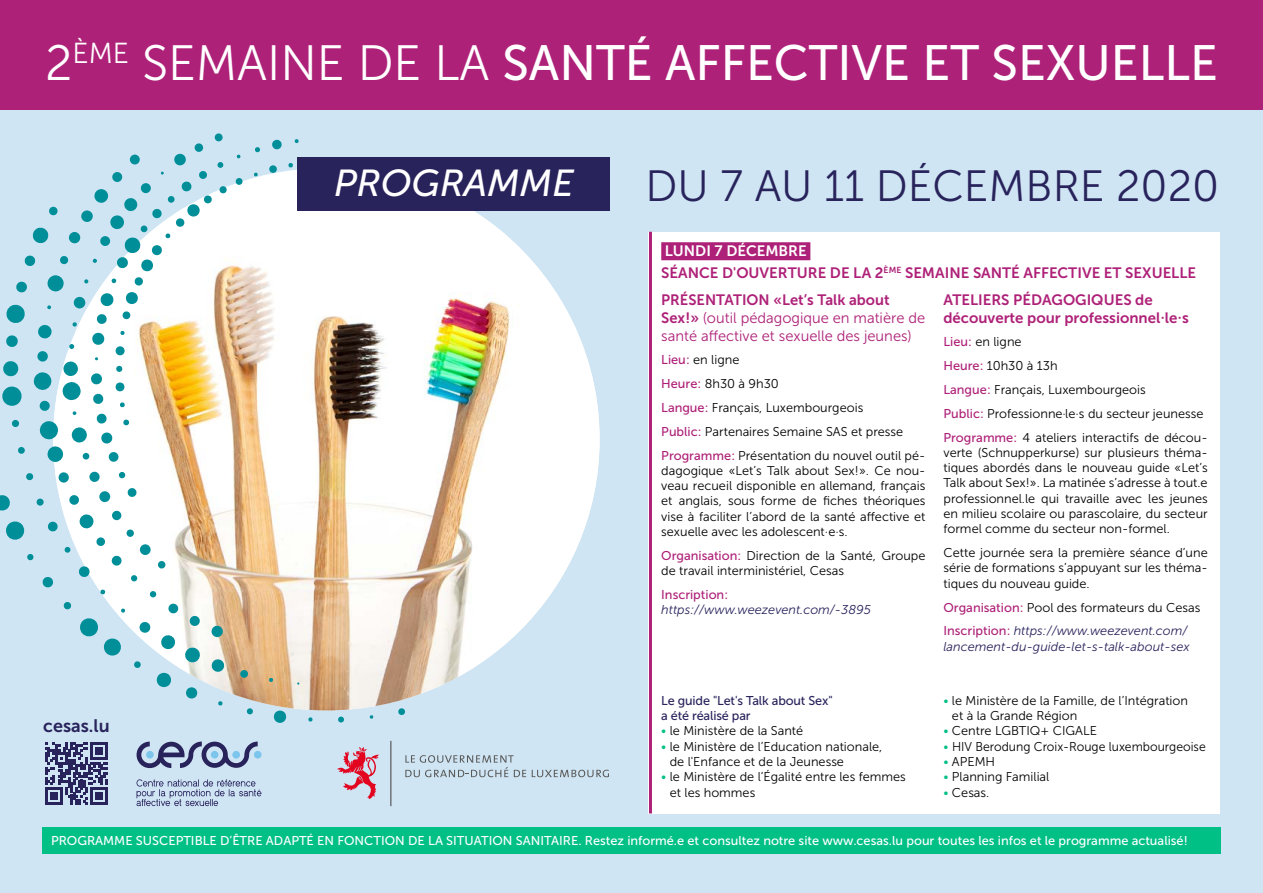
<style>
.page{position:relative;width:1263px;height:893px;background:#fff}
.page>*{position:absolute;margin:0;border:0;box-sizing:border-box;transform-origin:0 0}
.t1{font:49.5px "Museo Sans 500";color:#fff}
.t2{font:43.65px "Museo Sans 300";color:#29235c}
.t3{font:italic 37.5px "Museo Sans 500";color:#fff}
.t4{font:18px "Museo Sans 700";color:#29235c}
.t5{font:15px/22.2px "Museo Sans 700";color:#ae2178}
.t6{font:15px/18px "Museo Sans 300";color:#ae2178}
.t7{font:12.75px/15.3px "Museo Sans 300";color:#000}
.t8{font:12.75px "Museo Sans 500";color:#fff}
.t9{font:italic 12.75px/23.9px "Museo Sans 300";color:#29235c}
.t10{font:12.75px/15.3px "Museo Sans 500";letter-spacing:-.01em;color:#29235c}
.t11{font:12.75px "Museo Sans 300";color:#000;scale:.96 1}
.t12{font:12.75px "Museo Sans 500";color:#ae2178}
.s1{font-family:"Museo Sans 300"}
.s2{color:#fff}
.s3{font-family:"Museo Sans 700"}
.s4{font-family:"Museo Sans 500";color:#ae2178}
.s5{font-family:"Museo Sans 500";font-style:normal;color:#ae2178}
.s6{font-style:normal;color:#000}
.s7{color:#00c086}
</style>
<div class="page">
<div style="left:0;top:108px;width:1263px;height:785px;background:#cfe5f4"></div>
<div style="left:648px;top:232px;width:572px;height:581px;background:#fff"></div>
<div style="left:661px;top:242px;width:149px;height:18px;background:#ae2178"></div>
<div style="left:648px;top:682px;width:572px;height:132px;background:#fff"></div>
<img style="left:54px;top:208px;width:546px;height:502px">
<svg style="left:137px;top:742px;width:121px;height:26px"></svg>
<div style="left:146px;top:751px;width:8px;height:7px;background:#7cc5ec;border-radius:50%"></div>
<svg style="left:137px;top:779px;width:124px;height:27px"></svg>
<div style="left:211px;top:751px;width:7px;height:7px;background:#7cc5ec;border-radius:50%"></div>
<div style="left:232px;top:751px;width:8px;height:8px;background:#7cc5ec;border-radius:50%"></div>
<div style="left:254px;top:751px;width:8px;height:7px;background:#7cc5ec;border-radius:50%"></div>
<div style="left:0;top:0;width:1263px;height:110px;background:#ae2178"></div>
<svg style="left:45px;top:742px;width:63px;height:63px"></svg>
<hr style="left:390px;top:741px;width:1px;height:65px;background:#5a5a59">
<svg style="left:337px;top:747px;width:42px;height:52px"></svg>
<svg style="left:532px;top:770px;width:77px;height:7px"></svg>
<svg style="left:405px;top:755px;width:121px;height:22px"></svg>
<div style="left:43px;top:827px;width:1178px;height:27px;background:#00c086"></div>
<hr style="left:649px;top:232px;width:3px;height:581px;background:#ae2178">
<svg style="left:0;top:495px;width:10px;height:16px"></svg>
<svg style="left:6px;top:521px;width:19px;height:19px"></svg>
<svg style="left:27px;top:554px;width:7px;height:7px"></svg>
<svg style="left:42px;top:577px;width:11px;height:11px"></svg>
<svg style="left:63px;top:602px;width:9px;height:8px"></svg>
<svg style="left:134px;top:661px;width:7px;height:7px"></svg>
<svg style="left:156px;top:672px;width:16px;height:16px"></svg>
<svg style="left:185px;top:687px;width:13px;height:12px"></svg>
<svg style="left:218px;top:701px;width:5px;height:5px"></svg>
<svg style="left:247px;top:708px;width:6px;height:7px"></svg>
<svg style="left:273px;top:710px;width:14px;height:13px"></svg>
<svg style="left:308px;top:717px;width:5px;height:5px"></svg>
<svg style="left:338px;top:716px;width:6px;height:7px"></svg>
<svg style="left:370px;top:715px;width:3px;height:4px"></svg>
<svg style="left:398px;top:708px;width:7px;height:7px"></svg>
<svg style="left:26px;top:473px;width:8px;height:8px"></svg>
<svg style="left:36px;top:498px;width:8px;height:8px"></svg>
<svg style="left:47px;top:521px;width:11px;height:11px"></svg>
<svg style="left:64px;top:546px;width:7px;height:7px"></svg>
<svg style="left:78px;top:566px;width:12px;height:12px"></svg>
<svg style="left:100px;top:589px;width:6px;height:6px"></svg>
<svg style="left:79px;top:608px;width:46px;height:48px"></svg>
<svg style="left:139px;top:621px;width:12px;height:12px"></svg>
<svg style="left:160px;top:634px;width:16px;height:16px"></svg>
<svg style="left:184px;top:646px;width:17px;height:17px"></svg>
<svg style="left:211px;top:658px;width:14px;height:15px"></svg>
<svg style="left:240px;top:669px;width:9px;height:9px"></svg>
<svg style="left:269px;top:678px;width:4px;height:4px"></svg>
<svg style="left:58px;top:472px;width:11px;height:11px"></svg>
<svg style="left:69px;top:495px;width:10px;height:10px"></svg>
<svg style="left:79px;top:514px;width:15px;height:15px"></svg>
<svg style="left:96px;top:537px;width:9px;height:9px"></svg>
<svg style="left:111px;top:555px;width:11px;height:11px"></svg>
<svg style="left:131px;top:575px;width:7px;height:7px"></svg>
<svg style="left:150px;top:591px;width:7px;height:7px"></svg>
<svg style="left:168px;top:603px;width:11px;height:11px"></svg>
<svg style="left:189px;top:615px;width:11px;height:11px"></svg>
<svg style="left:211px;top:625px;width:12px;height:13px"></svg>
<svg style="left:214px;top:133px;width:9px;height:9px"></svg>
<div style="left:194px;top:143px;width:9px;height:9px;background:#008f99;border-radius:4px"></div>
<svg style="left:89px;top:471px;width:11px;height:11px"></svg>
<div style="left:99px;top:491px;width:11px;height:11px;background:#008f99;border-radius:50%"></div>
<svg style="left:112px;top:510px;width:10px;height:10px"></svg>
<svg style="left:126px;top:529px;width:8px;height:8px"></svg>
<div style="left:140px;top:544px;width:11px;height:11px;background:#008f99;border-radius:50%"></div>
<div style="left:158px;top:561px;width:8px;height:8px;background:#008f99;border-radius:50%"></div>
<svg style="left:294px;top:139px;width:5px;height:4px"></svg>
<svg style="left:272px;top:139px;width:10px;height:11px"></svg>
<svg style="left:255px;top:147px;width:5px;height:6px"></svg>
<svg style="left:236px;top:154px;width:5px;height:5px"></svg>
<svg style="left:118px;top:471px;width:8px;height:8px"></svg>
<svg style="left:127px;top:487px;width:10px;height:10px"></svg>
<svg style="left:288px;top:163px;width:5px;height:5px"></svg>
<svg style="left:269px;top:165px;width:8px;height:8px"></svg>
<svg style="left:254px;top:172px;width:4px;height:5px"></svg>
<svg style="left:235px;top:178px;width:8px;height:7px"></svg>
<svg style="left:2px;top:153px;width:225px;height:310px"></svg>
<div style="left:298px;top:157px;width:312px;height:54px;background:#29235c"></div>
<h1 class="t1" style="left:45px;top:36px;width:1174px"><span class="s1">2</span><sup>ÈME</sup> <span class="s1">SEMAINE DE LA</span> SANTÉ AFFECTIVE ET SEXUELLE</h1>
<h3 class="t4" style="left:43px;top:716px;width:68px">cesas.lu</h3>
<h3 class="t3" style="left:334px;top:163px;width:241px">PROGRAMME</h3>
<h2 class="t2" style="left:645px;top:162px;width:575px">DU 7 AU 11 DÉCEMBRE 2020</h2>
<p class="t5" style="left:661px;top:239px;width:536px"><span class="s2">LUNDI 7 DÉCEMBRE<br></span>SÉANCE D'OUVERTURE DE LA 2<sup>ÈME</sup> SEMAINE SANTÉ AFFECTIVE ET SEXUELLE</p>
<p class="t5" style="left:661px;top:288px;width:230px">PRÉSENTATION « Let’s Talk about</p>
<p class="t6" style="left:661px;top:308px;width:265px"><span class="s3">Sex ! »</span> (outil pédagogique en matière de santé affective et sexuelle des jeunes)</p>
<p class="t7" style="left:661px;top:348px;width:266px;line-height:23.9px"><span class="s4">Lieu :</span> en ligne<br><span class="s4">Heure :</span> 8h30 à 9h30<br><span class="s4">Langue :</span> Français, Luxembourgeois<br><span class="s4">Public :</span> Partenaires Semaine SAS et presse<br><span class="s4">Programme :</span> Présentation du nouvel outil pé-</p>
<p class="t7" style="left:661px;top:463px;width:266px;text-align:justify">dagogique « Let’s Talk about Sex ! ». Ce nou&shy;veau recueil disponible en allemand, français et anglais, sous forme de fiches théoriques vise à faciliter l’abord de la santé affective et sexuelle avec les adolescent·e·s.</p>
<p class="t7" style="left:661px;top:548px;width:266px"><span class="s4">Organisation :</span> Direction de la Santé, Groupe de travail interministériel, Cesas</p>
<p class="t12" style="left:661px;top:588px;width:68px">Inscription :</p>
<p class="t9" style="left:661px;top:598px;width:211px">https://www.weezevent.com/-3895</p>
<p class="t5" style="left:943px;top:290px;width:247px;line-height:18px">ATELIERS PÉDAGOGIQUES de découverte pour professionnel·le·s</p>
<p class="t7" style="left:943px;top:330px;width:266px;line-height:23.9px"><span class="s4">Lieu :</span> en ligne<br><span class="s4">Heure :</span> 10h30 à 13h<br><span class="s4">Langue :</span> Français, Luxembourgeois<br><span class="s4">Public :</span> Professionne·le·s du secteur jeunesse<br><span class="s4">Programme :</span> 4 ateliers interactifs de décou-</p>
<p class="t7" style="left:943px;top:445px;width:266px;text-align:justify">verte (Schnupperkurse) sur plusieurs théma&shy;tiques abordés dans le nouveau guide « Let’s Talk about Sex ! ». La matinée s’adresse à tout.e professionnel.le qui travaille avec les jeunes en milieu scolaire ou parascolaire, du secteur formel comme du secteur non-formel.</p>
<p class="t7" style="left:943px;top:545px;width:266px;text-align:justify">Cette journée sera la première séance d’une série de formations s’appuyant sur les théma&shy;tiques du nouveau guide.</p>
<p class="t9" style="left:943px;top:595px;width:258px"><span class="s5">Organisation :</span> <span class="s6">Pool des formateurs du Cesas<br></span><span class="s5">Inscription :</span> https://www.weezevent.com/</p>
<p class="t9" style="left:943px;top:634px;width:248px">lancement-du-guide-let-s-talk-about-sex</p>
<p class="t10" style="left:661px;top:693px;width:173px">Le guide "Let's Talk about Sex" a été réalisé par</p>
<p class="t7" style="left:661px;top:723px;width:143px"><span class="s7">•</span> le Ministère de la Santé</p>
<p class="t7" style="left:670px;top:739px;width:214px;text-indent:-9px"><span class="s7">•</span> le Ministère de l’Education nationale, de l'Enfance et de la Jeunesse</p>
<p class="t7" style="left:670px;top:769px;width:238px;text-indent:-9px"><span class="s7">•</span> le Ministère de l’Égalité entre les femmes et les hommes</p>
<p class="t7" style="left:952px;top:693px;width:238px;text-indent:-9px"><span class="s7">•</span> le Ministère de la Famille, de l’Intégration et à la Grande Région</p>
<p class="t7" style="left:943px;top:723px;width:155px"><span class="s7">•</span> Centre LGBTIQ+ CIGALE</p>
<p class="t11" style="left:943px;top:739px;width:275px"><span class="s7">•</span> HIV Berodung Croix-Rouge luxembourgeoise</p>
<p class="t7" style="left:943px;top:754px;width:53px"><span class="s7">•</span> APEMH</p>
<p class="t7" style="left:943px;top:769px;width:107px"><span class="s7">•</span> Planning Familial</p>
<p class="t7" style="left:943px;top:785px;width:47px"><span class="s7">•</span> Cesas.</p>
<p class="t8" style="left:51px;top:834px;width:1138px">PROGRAMME SUSCEPTIBLE D’ÊTRE ADAPTÉ EN FONCTION DE LA SITUATION SANITAIRE. Restez informé.e et consultez notre site www.cesas.lu pour toutes les infos et le programme actualisé !</p>
</div>
